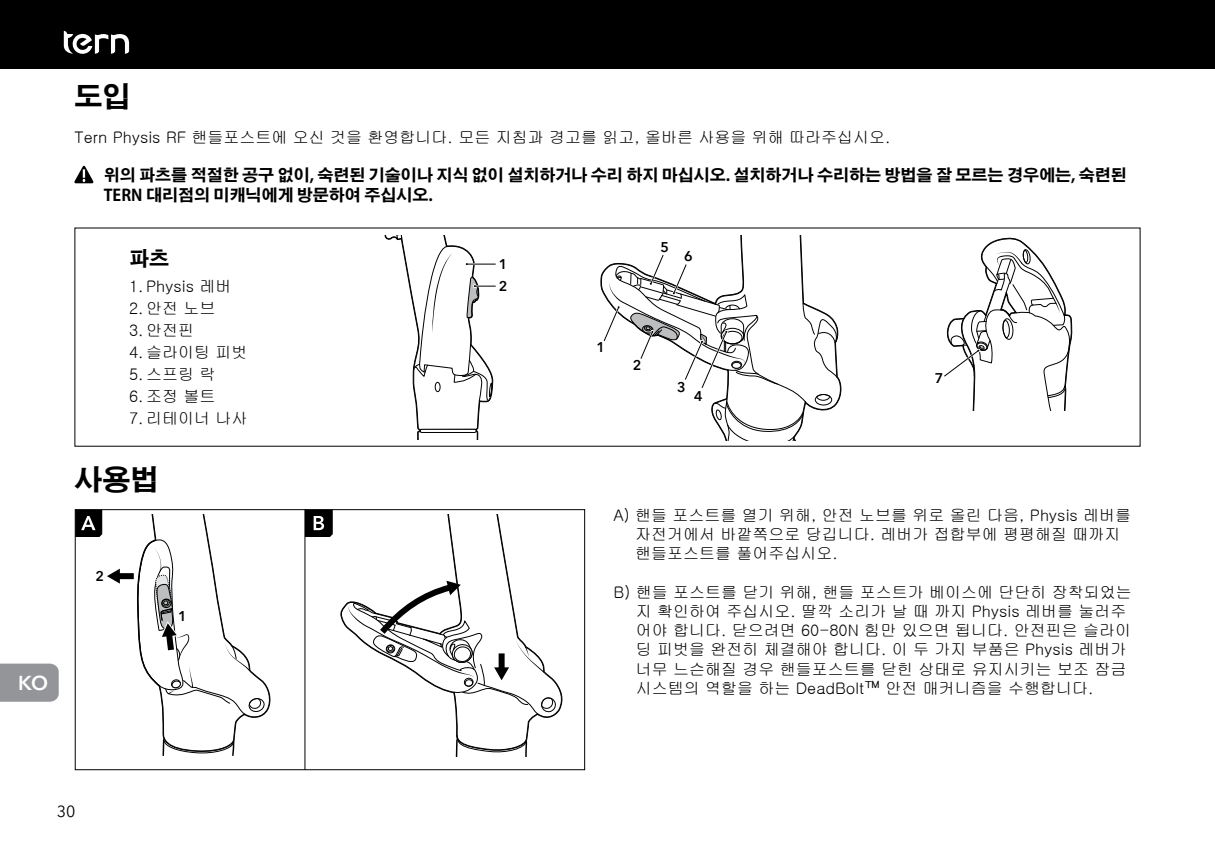
<style>
.page{position:relative;width:1215px;height:864px;background:#fff}
.page>*{position:absolute;margin:0;border:0;box-sizing:border-box;transform-origin:0 0}
.t1{font:700 28px "Adobe Gothic Std";color:#000}
.t2{font:600 20px "Avenir Next LT Pro";color:#fff}
.t3{font:700 20px "Adobe Gothic Std";color:#000}
.t4{font:16px/19.2px "Gulim";color:#000}
.t5{font:700 16px/19.2px "Adobe Gothic Std";color:#000}
.t6{font:16px "Avenir Next LT Pro";color:#000}
.t7{font:600 14px/22px "Avenir Next LT Pro";color:#000}
</style>
<div class="page">
<div style="left:0;top:663px;width:59px;height:38px;background:#939598"></div>
<div style="left:1203px;top:0;width:12px;height:69px;background:#000"></div>
<div style="left:0;top:0;width:1203px;height:69px;background:#000"></div>
<svg style="left:64px;top:31px;width:65px;height:23px"></svg>
<svg style="left:944px;top:237px;width:129px;height:173px"></svg>
<svg style="left:385px;top:235px;width:111px;height:204px"></svg>
<svg style="left:601px;top:252px;width:237px;height:188px"></svg>
<hr style="left:304px;top:509px;width:1px;height:260px;background:#000">
<svg style="left:305px;top:511px;width:28px;height:25px"></svg>
<svg style="left:340px;top:514px;width:223px;height:231px"></svg>
<svg style="left:455px;top:734px;width:72px;height:22px"></svg>
<svg style="left:77px;top:511px;width:194px;height:245px"></svg>
<svg style="left:348px;top:580px;width:209px;height:134px"></svg>
<div style="left:75px;top:509px;width:510px;height:260px;border:1px solid #000"></div>
<svg style="left:74px;top:165px;width:20px;height:18px"></svg>
<p class="t2" style="left:18px;top:670px;width:32px">KO</p>
<h1 class="t1" style="left:74px;top:79px;width:57px">도입</h1>
<p class="t4" style="left:74px;top:127px;width:817px">Tern Physis RF 핸들포스트에 오신 것을 환영합니다. 모든 지침과 경고를 읽고, 올바른 사용을 위해 따라주십시오.</p>
<p class="t5" style="left:104px;top:166px;width:1024px">위의 파츠를 적절한 공구 없이, 숙련된 기술이나 지식 없이 설치하거나 수리 하지 마십시오. 설치하거나 수리하는 방법을 잘 모르는 경우에는, 숙련된<br>TERN 대리점의 미캐닉에게 방문하여 주십시오.</p>
<p class="t3" style="left:129px;top:246px;width:41px">파츠</p>
<p class="t4" style="left:129px;top:275px;width:120px;line-height:22px">1.Physis 레버<br>2.안전 노브<br>3.안전핀<br>4.슬라이팅 피벗<br>5.스프링 락<br>6.조정 볼트<br>7.리테이너 나사</p>
<h1 class="t1" style="left:74px;top:462px;width:85px">사용법</h1>
<p class="t7" style="left:96px;top:564px;width:10px">2</p>
<p class="t7" style="left:178px;top:604px;width:10px">1</p>
<p class="t7" style="left:499px;top:252px;width:10px">1<br>2</p>
<p class="t7" style="left:660px;top:235px;width:10px">5</p>
<p class="t7" style="left:684px;top:245px;width:10px">6</p>
<p class="t7" style="left:596px;top:336px;width:10px">1</p>
<p class="t7" style="left:633px;top:354px;width:10px">2</p>
<p class="t7" style="left:677px;top:375px;width:10px">3</p>
<p class="t7" style="left:694px;top:384px;width:10px">4</p>
<p class="t7" style="left:934px;top:366px;width:10px">7</p>
<p class="t4" style="left:635px;top:505px;width:497px;text-indent:-22px">A) 핸들 포스트를 열기 위해, 안전 노브를 위로 올린 다음, Physis 레버를 자전거에서 바깥쪽으로 당깁니다. 레버가 접합부에 평평해질 때까지 핸들포스트를 풀어주십시오.</p>
<p class="t4" style="left:635px;top:582px;width:497px;text-indent:-22px">B) 핸들 포스트를 닫기 위해, 핸들 포스트가 베이스에 단단히 장착되었는 지 확인하여 주십시오. 딸깍 소리가 날 때 까지 Physis 레버를 눌러주 어야 합니다. 닫으려면 60-80N 힘만 있으면 됩니다. 안전핀은 슬라이 딩 피벗을 완전히 체결해야 합니다. 이 두 가지 부품은 Physis 레버가 너무 느슨해질 경우 핸들포스트를 닫힌 상태로 유지시키는 보조 잠금 시스템의 역할을 하는 DeadBolt™ 안전 매커니즘을 수행합니다.</p>
<p class="t6" style="left:57px;top:801px;width:20px">30</p>
</div>
